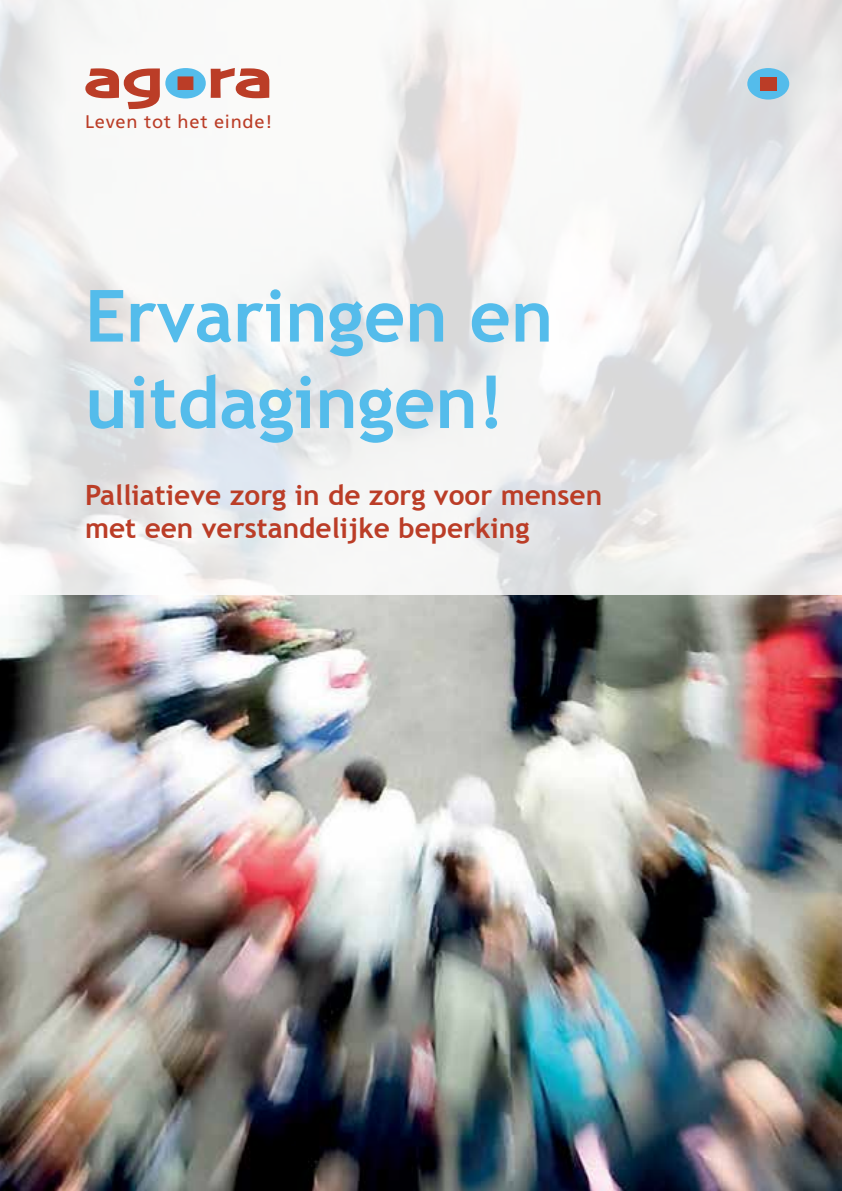
<style>
.page{position:relative;width:842px;height:1191px;background:#fff}
.page>*{position:absolute;margin:0;border:0;box-sizing:border-box;transform-origin:0 0}
.t1{font:700 72px/86.4px "Trebuchet MS";color:#54bceb}
.t2{font:700 28px/33.6px "Trebuchet MS";color:#bb3d27}
.t3{font:18.2px "Frutiger LT Std";letter-spacing:.04em;color:#bb3d27}
</style>
<div class="page">
<img style="left:0;top:0;width:842px;height:1191px">
<svg style="left:82px;top:65px;width:190px;height:46px"></svg>
<div style="left:178px;top:77px;width:15px;height:13px;background:#bb3d27"></div>
<div style="left:747px;top:68px;width:42px;height:32px;background:#54bceb;border-radius:50%"></div>
<div style="left:760px;top:77px;width:17px;height:13px;background:#bb3d27"></div>
<p class="t3" style="left:85px;top:111px;width:189px">Leven tot het einde!</p>
<h1 class="t1" style="left:85px;top:273px;width:470px">Ervaringen en uitdagingen!</h1>
<p class="t2" style="left:85px;top:478px;width:519px">Palliatieve zorg in de zorg voor mensen met een verstandelijke beperking</p>
</div>
